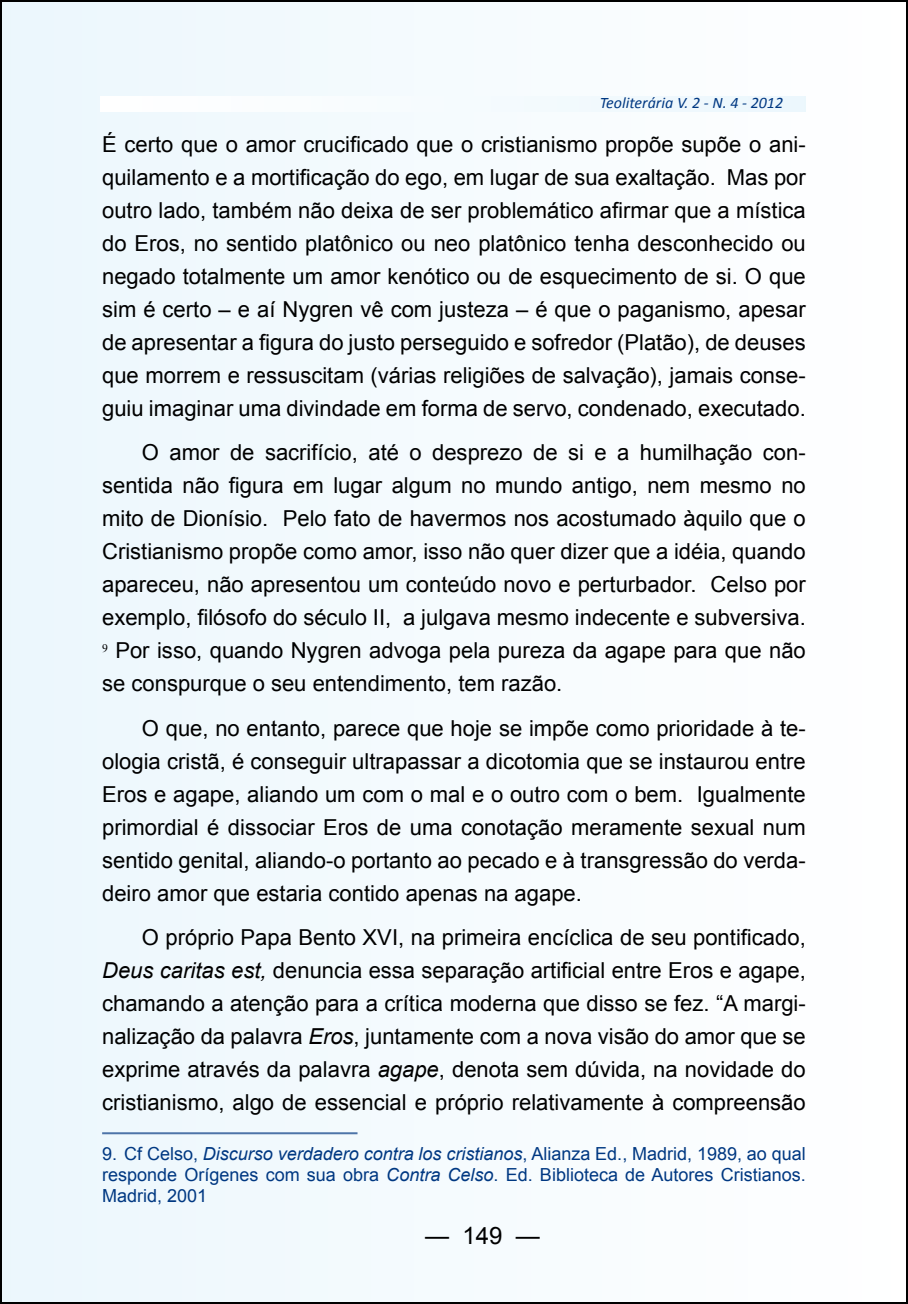
<style>
.page{position:relative;width:908px;height:1304px;background:#fff}
.page>*{position:absolute;margin:0;border:0;box-sizing:border-box;transform-origin:0 0}
.t1{font:24px "Arial";color:#000}
.t2{font:22px/33px "Arial";color:#000;text-align:justify}
.t3{font:18px/21px "Arial";color:#003882;text-align:justify}
.t4{font:italic 16px "Calibri";color:#003882}
.s1{font-style:italic}
</style>
<div class="page">
<div style="left:1px;top:1px;width:905px;height:1302px;background:#f5fbfe"></div>
<hr style="left:102px;top:1132px;width:255px;height:2px;background:#4d74a8">
<p class="t4" style="left:599px;top:93px;width:185px">Teoliterária V. 2 - N. 4 - 2012</p>
<p class="t2" style="left:102px;top:128px;width:705px">É certo que o amor crucificado que o cristianismo propõe supõe o ani&shy;quilamento e a mortificação do ego, em lugar de sua exaltação. Mas por outro lado, também não deixa de ser problemático afirmar que a mística do Eros, no sentido platônico ou neo platônico tenha desconhecido ou negado totalmente um amor kenótico ou de esquecimento de si. O que sim é certo – e aí Nygren vê com justeza – é que o paganismo, apesar de apresentar a figura do justo perseguido e sofredor (Platão), de deuses que morrem e ressuscitam (várias religiões de salvação), jamais conse&shy;guiu imaginar uma divindade em forma de servo, condenado, executado.</p>
<p class="t2" style="left:102px;top:436px;width:704px;text-indent:40px">O amor de sacrifício, até o desprezo de si e a humilhação con&shy;sentida não figura em lugar algum no mundo antigo, nem mesmo no mito de Dionísio. Pelo fato de havermos nos acostumado àquilo que o Cristianismo propõe como amor, isso não quer dizer que a idéia, quando apareceu, não apresentou um conteúdo novo e perturbador. Celso por exemplo, filósofo do século II, a julgava mesmo indecente e subversiva.<br><sup>9</sup> Por isso, quando Nygren advoga pela pureza da agape para que não se conspurque o seu entendimento, tem razão.</p>
<p class="t2" style="left:102px;top:712px;width:704px;text-indent:40px">O que, no entanto, parece que hoje se impõe como prioridade à te&shy;ologia cristã, é conseguir ultrapassar a dicotomia que se instaurou entre Eros e agape, aliando um com o mal e o outro com o bem. Igualmente primordial é dissociar Eros de uma conotação meramente sexual num sentido genital, aliando-o portanto ao pecado e à transgressão do verda&shy;deiro amor que estaria contido apenas na agape.</p>
<p class="t2" style="left:102px;top:921px;width:704px;text-indent:40px">O próprio Papa Bento XVI, na primeira encíclica de seu pontificado, <span class="s1">Deus caritas est,</span> denuncia essa separação artificial entre Eros e agape, chamando a atenção para a crítica moderna que disso se fez. “A margi&shy;nalização da palavra <span class="s1">Eros</span>, juntamente com a nova visão do amor que se exprime através da palavra <span class="s1">agape</span>, denota sem dúvida, na novidade do cristianismo, algo de essencial e próprio relativamente à compreensão</p>
<p class="t3" style="left:102px;top:1143px;width:704px">9. Cf Celso, <span class="s1">Discurso verdadero contra los cristianos</span>, Alianza Ed., Madrid, 1989, ao qual responde Orígenes com sua obra <span class="s1">Contra Celso</span>. Ed. Biblioteca de Autores Cristianos.<br>Madrid, 2001</p>
<p class="t1" style="left:425px;top:1219px;width:116px">— 149 —</p>
</div>
